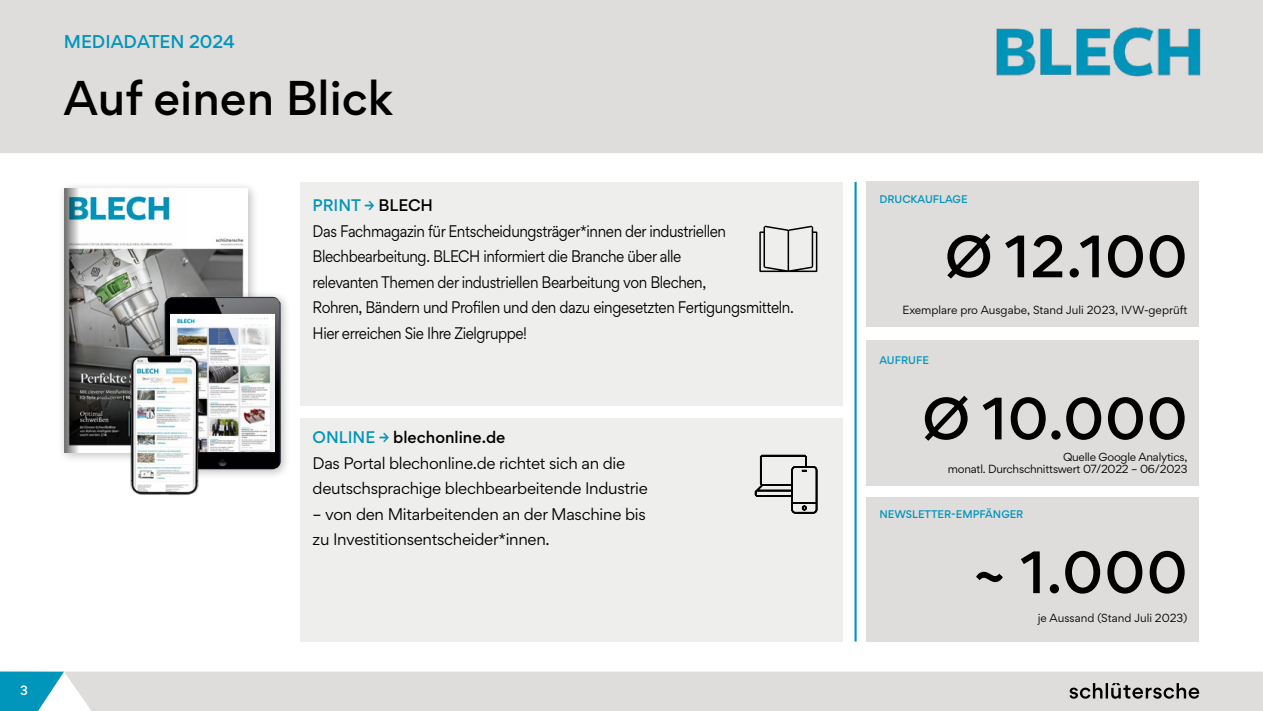
<style>
.page{position:relative;width:1263px;height:711px;background:#fff}
.page>*{position:absolute;margin:0;border:0;box-sizing:border-box;transform-origin:0 0}
.t1{font:500 53.25px "Gordita";letter-spacing:.02em;color:#000}
.t2{font:500 43.5px "Gordita";color:#000}
.t3{font:500 16.5px "Gordita";color:#0095bb}
.t4{font:15px/25.5px "Gordita";letter-spacing:-.03em;color:#000;scale:.9 1}
.t5{font:15px/25.5px "Gordita";letter-spacing:-.03em;color:#000}
.t6{font:500 12px "Gordita";color:#fff}
.t7{font:10.5px "Gordita";color:#000}
.t8{font:10.5px/12px "Gordita";letter-spacing:-.02em;color:#000;text-align:right}
.t9{font:500 9.9px "Gordita";color:#0095bb}
.s1{font-weight:500;color:#0095bb}
.s2{font-weight:500}
</style>
<div class="page">
<div style="left:0;top:0;width:1263px;height:153px;background:#dedddc"></div>
<div style="left:64px;top:671px;width:1199px;height:39px;background:#dedddc"></div>
<svg style="left:0;top:671px;width:64px;height:39px"></svg>
<svg style="left:1069px;top:682px;width:130px;height:16px;background:#989796"></svg>
<img style="left:992px;top:23px;width:213px;height:56px">
<div style="left:300px;top:182px;width:542px;height:223px;background:#eeeeed"></div>
<div style="left:300px;top:418px;width:542px;height:223px;background:#eeeeed"></div>
<hr style="left:854px;top:182px;width:3px;height:459px;background:#0095bb">
<svg style="left:759px;top:225px;width:58px;height:47px"></svg>
<svg style="left:755px;top:454px;width:62px;height:59px"></svg>
<div style="left:867px;top:182px;width:332px;height:145px;background:#dedddc"></div>
<div style="left:867px;top:340px;width:332px;height:145px;background:#dedddc"></div>
<div style="left:867px;top:497px;width:332px;height:144px;background:#dedddc"></div>
<div style="left:57px;top:181px;width:202px;height:282px;background:#000;opacity:.25"></div>
<img style="left:188px;top:188px;width:60px;height:102px">
<svg style="left:64px;top:188px;width:124px;height:264px"></svg>
<div style="left:158px;top:290px;width:133px;height:189px;background:#000;opacity:.25"></div>
<img style="left:165px;top:297px;width:116px;height:172px">
<img style="left:171px;top:314px;width:103px;height:137px">
<img style="left:223px;top:314px;width:51px;height:122px">
<img style="left:127px;top:351px;width:75px;height:144px">
<p class="t3" style="left:64px;top:29px;width:173px">MEDIADATEN 2024</p>
<h2 class="t2" style="left:64px;top:66px;width:331px">Auf einen Blick</h2>
<p class="t4" style="left:313px;top:192px;width:536px"><span class="s1">PRINT →</span> <span class="s2">BLECH<br></span>Das Fachmagazin für Entscheidungsträger*innen der industriellen Blechbearbeitung. BLECH informiert die Branche über alle<br>relevanten Themen der industriellen Bearbeitung von Blechen,<br>Rohren, Bändern und Profilen und den dazu eingesetzten Fertigungsmitteln.<br>Hier erreichen Sie Ihre Zielgruppe!</p>
<p class="t5" style="left:313px;top:424px;width:337px"><span class="s1">ONLINE →</span> <span class="s2">blechonline.de<br></span>Das Portal blechonline.de richtet sich an die deutschsprachige blechbearbeitende Industrie</p>
<p class="t5" style="left:313px;top:500px;width:335px">– von den Mitarbeitenden an der Maschine bis zu Investitionsentscheider*innen.</p>
<p class="t6" style="left:20px;top:681px;width:9px">3</p>
<p class="t9" style="left:879px;top:192px;width:90px">DRUCKAUFLAGE</p>
<h1 class="t1" style="left:945px;top:217px;width:244px">Ø 12.100</h1>
<p class="t7" style="left:902px;top:302px;width:286px">Exemplare pro Ausgabe, Stand Juli 2023, IVW-geprüft</p>
<p class="t9" style="left:879px;top:352px;width:51px">AUFRUFE</p>
<h1 class="t1" style="left:922px;top:379px;width:267px">Ø 10.000</h1>
<p class="t8" style="left:948px;top:450px;width:241px">Quelle Google Analytics,<br>monatl. Durchschnittswert 07/2022 – 06/2023</p>
<p class="t9" style="left:879px;top:506px;width:145px">NEWSLETTER-EMPFÄNGER</p>
<h1 class="t1" style="left:972px;top:532px;width:216px">~ 1.000</h1>
<p class="t7" style="left:1038px;top:610px;width:151px">je Aussand (Stand Juli 2023)</p>
</div>
